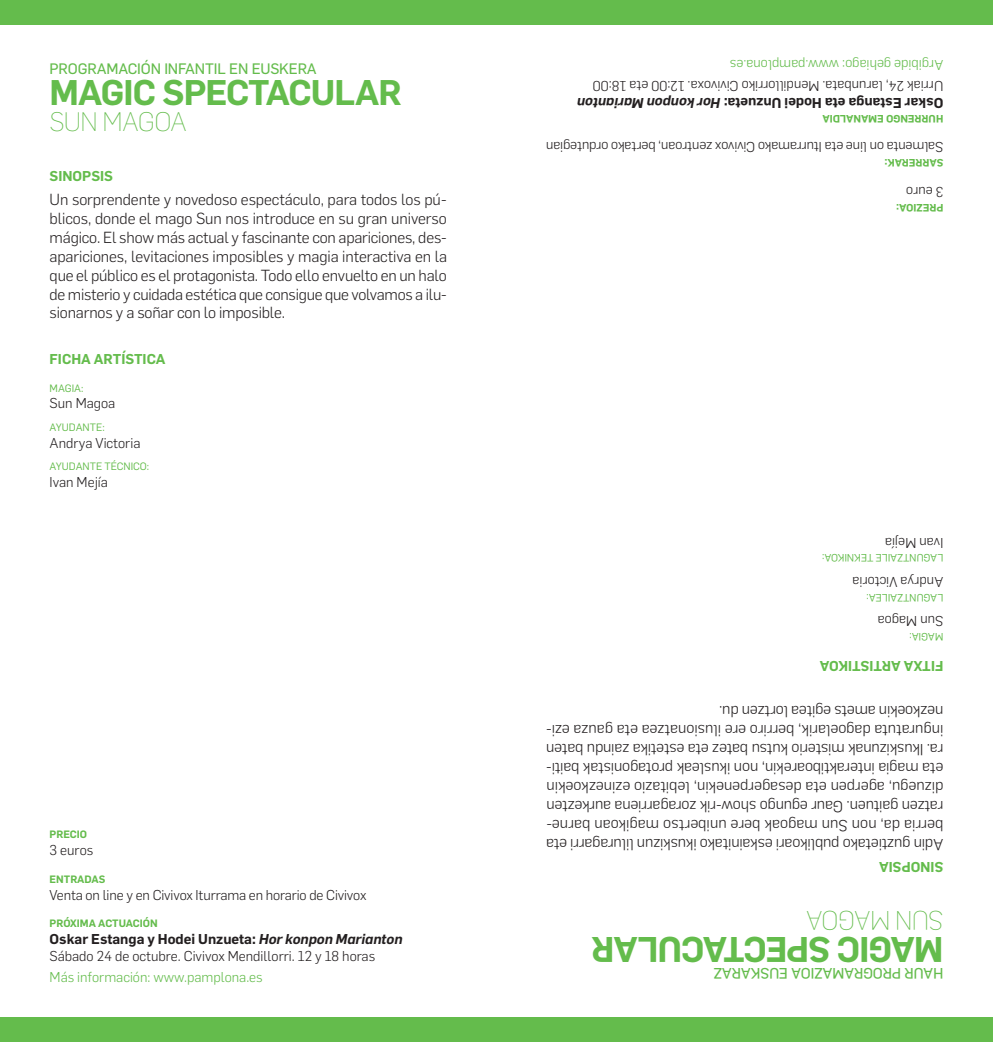
<style>
.page{position:relative;width:993px;height:1042px;background:#fff}
.page>*{position:absolute;margin:0;border:0;box-sizing:border-box;transform-origin:0 0}
.t1{font:600 35px "Flama";color:#64bc4c}
.t2{font:200 26.25px "Flama";letter-spacing:-.025em;color:#64bc4c}
.t3{font:300 15.75px/18.9px "Flama";letter-spacing:-.01em;color:#231f20;text-align:justify}
.t4{font:14.88px "Flama Basic";letter-spacing:-.01em;color:#64bc4c}
.t5{font:300 14px/16.8px "Flama";color:#231f20}
.t6{font:300 14px "Flama";color:#64bc4c}
.t7{font:600 14px "Flama";color:#64bc4c}
.t8{font:10.5px "Flama";color:#64bc4c}
.t9{font:600 10.5px "Flama";color:#64bc4c}
.s1{font-weight:600}
.s2{font-weight:600;font-style:italic}
</style>
<div class="page">
<div style="left:0;top:1017px;width:992px;height:25px;background:#64bc4c"></div>
<div style="left:0;top:0;width:992px;height:25px;background:#64bc4c"></div>
<p class="t4" style="left:50px;top:58px;width:268px">PROGRAMACIÓN INFANTIL EN EUSKERA</p>
<h1 class="t1" style="left:50px;top:67px;width:22px">magic</h1>
<h1 class="t1" style="left:163px;top:67px;width:23px">spectacular</h1>
<h2 class="t2" style="left:50px;top:105px;width:139px">SUN MAGOA</h2>
<p class="t7" style="left:50px;top:166px;width:65px">SINOPSIS</p>
<p class="t3" style="left:50px;top:189px;width:399px">Un sorprendente y novedoso espectáculo, para todos los pú&shy;blicos, donde el mago Sun nos introduce en su gran universo mágico. El show más actual y fascinante con apariciones, des&shy;apariciones, levitaciones imposibles y magia interactiva en la que el público es el protagonista. Todo ello envuelto en un halo de misterio y cuidada estética que consigue que volvamos a ilu&shy;sionarnos y a soñar con lo imposible.</p>
<p class="t7" style="left:50px;top:349px;width:117px">FICHA ARTÍSTICA</p>
<p class="t8" style="left:50px;top:381px;width:16px">MAGIA</p>
<p class="t8" style="left:81px;top:381px;width:4px">:</p>
<p class="t5" style="left:50px;top:394px;width:67px">Sun Magoa</p>
<p class="t8" style="left:50px;top:420px;width:27px">AYUDAN</p>
<p class="t8" style="left:90px;top:420px;width:16px">TE:</p>
<p class="t5" style="left:50px;top:433px;width:92px">Andrya Victoria</p>
<p class="t8" style="left:50px;top:459px;width:27px">AYUDAN</p>
<p class="t8" style="left:90px;top:459px;width:34px">TE TÉCNIC</p>
<p class="t8" style="left:140px;top:459px;width:11px">O:</p>
<p class="t5" style="left:50px;top:473px;width:60px">Ivan Mejía</p>
<p class="t9" style="left:50px;top:827px;width:39px">PRECIO</p>
<p class="t5" style="left:50px;top:841px;width:45px">3 euros</p>
<p class="t9" style="left:50px;top:871px;width:57px">ENTRADAS</p>
<p class="t5" style="left:50px;top:885px;width:318px">Venta on line y en Civivox Iturrama en horario de Civivox</p>
<p class="t9" style="left:50px;top:916px;width:110px">PRÓXIMA ACTUACIÓN</p>
<p class="t5" style="left:50px;top:930px;width:354px"><span class="s1">Oskar Estanga y Hodei Unzueta:</span> <span class="s2">Hor konpon Marianton<br></span>Sábado 24 de octubre. Civivox Mendillorri. 12 y 18 horas</p>
<p class="t6" style="left:50px;top:968px;width:214px">Más información: www.pamplona.es</p>
<p class="t6" style="left:943px;top:74px;width:215px;rotate:-180deg">Argibide gehiago: www.pamplona.es</p>
<p class="t5" style="left:943px;top:112px;width:367px;rotate:-180deg"><span class="s1">Oskar Estanga eta Hodei Unzueta:</span> <span class="s2">Hor konpon Marianton<br></span>Urriak 24, larunbata. M endillorriko C ivivoxa. 12:00 eta 18:00</p>
<p class="t9" style="left:943px;top:126px;width:122px;rotate:-180deg">HURRENGO EMANALDIA</p>
<p class="t5" style="left:943px;top:156px;width:398px;rotate:-180deg">Salmenta on line eta I turramako C ivivox zentroan, bertako ordutegian</p>
<p class="t9" style="left:943px;top:171px;width:60px;rotate:-180deg">SARRERAK:</p>
<p class="t5" style="left:943px;top:201px;width:39px;rotate:-180deg">3 euro</p>
<p class="t9" style="left:943px;top:215px;width:48px;rotate:-180deg">PREZIOA:</p>
<p class="t5" style="left:943px;top:552px;width:60px;rotate:-180deg">I van M ejía</p>
<p class="t8" style="left:844px;top:565px;width:24px;rotate:-180deg">KOA :</p>
<p class="t8" style="left:873px;top:565px;width:25px;rotate:-180deg">T KE NI</p>
<p class="t8" style="left:923px;top:565px;width:33px;rotate:-180deg">UN TZAILE</p>
<p class="t8" style="left:943px;top:565px;width:14px;rotate:-180deg">A GL</p>
<p class="t5" style="left:943px;top:591px;width:92px;rotate:-180deg">Andrya Victoria</p>
<p class="t8" style="left:868px;top:605px;width:4px;rotate:-180deg">:</p>
<p class="t8" style="left:923px;top:605px;width:33px;rotate:-180deg">UN TZAILEA</p>
<p class="t8" style="left:943px;top:605px;width:14px;rotate:-180deg">A GL</p>
<p class="t5" style="left:943px;top:630px;width:67px;rotate:-180deg">Sun M agoa</p>
<p class="t8" style="left:911px;top:644px;width:4px;rotate:-180deg">:</p>
<p class="t8" style="left:943px;top:644px;width:16px;rotate:-180deg">MAGIA</p>
<p class="t7" style="left:943px;top:676px;width:125px;rotate:-180deg">FITXA ARTISTIKOA</p>
<p class="t3" style="left:943px;top:854px;width:398px;rotate:-180deg">Adin guztietako publikoari eskainitako ikuskizun liluragarri eta berria da, non Sun magoak bere unibertso magikoan barne&shy;ratzen gaituen. G aur egungo show-rik zoragarriena aurkezten dizuegu, agerpen eta desagerpenekin, lebitazio ezinezkoekin eta magia interaktiboarekin, non ikusleak protagonistak baiti&shy;ra. I kuskizunak misterio kutsu batez eta estetika zaindu baten inguratuta dagoelarik, berriro ere ilusionatzea eta gauza ezi&shy;nezkoekin amets egitea lortzen du.</p>
<p class="t7" style="left:943px;top:877px;width:66px;rotate:-180deg">SINOPSIA</p>
<h2 class="t2" style="left:943px;top:937px;width:139px;rotate:-180deg">SUN MAGOA</h2>
<h1 class="t1" style="left:830px;top:974px;width:23px;rotate:-180deg">spectacular</h1>
<h1 class="t1" style="left:943px;top:974px;width:22px;rotate:-180deg">magic</h1>
<p class="t4" style="left:943px;top:984px;width:231px;rotate:-180deg">HAUR PROGRAMAZIOA EUSKARAZ</p>
</div>
